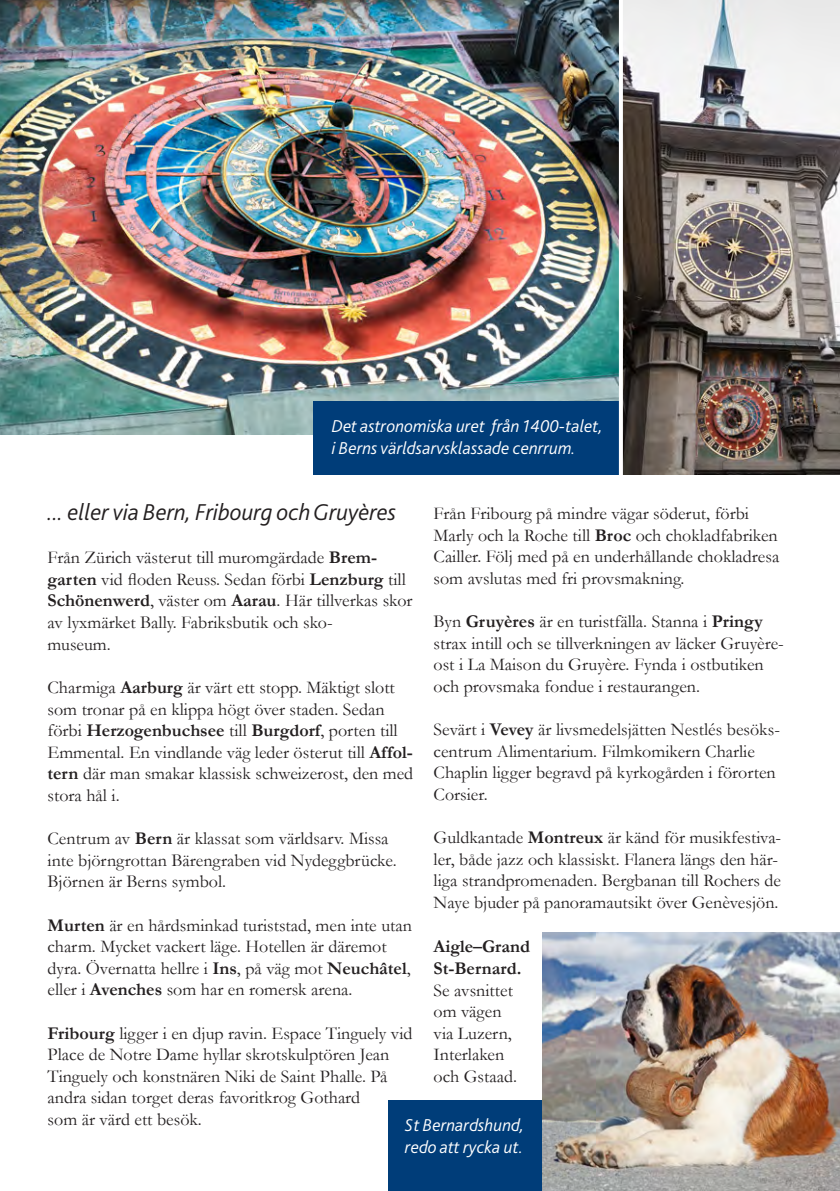
<style>
.page{position:relative;width:840px;height:1191px;background:#fff}
.page>*{position:absolute;margin:0;border:0;box-sizing:border-box;transform-origin:0 0}
.t1{font:italic 300 24px "Bliss 2";letter-spacing:-.005em;color:#231f20}
.t2{font:18px/21.6px "Garamond";color:#231f20}
.t3{font:italic 300 18px/21.6px "Bliss 2";color:#fff}
.t4{font:700 18px/21.6px "Garamond";color:#231f20}
.s1{font-weight:700}
</style>
<div class="page">
<img style="left:0;top:0;width:618px;height:435px">
<img style="left:622px;top:0;width:217px;height:474px">
<div style="left:313px;top:401px;width:306px;height:73px;background:#003d79"></div>
<div style="left:388px;top:1100px;width:237px;height:91px;background:#003d79"></div>
<svg style="left:618px;top:0;width:1px;height:475px"></svg>
<img style="left:542px;top:932px;width:297px;height:259px">
<p class="t3" style="left:331px;top:415px;width:272px">Det astronomiska uret från 1400-talet, i Berns världsarvsklassade cenrrum.</p>
<h1 class="t1" style="left:47px;top:497px;width:350px">... eller via Bern, Fribourg och Gruyères</h1>
<p class="t2" style="left:47px;top:546px;width:366px">Från Zürich västerut till muromgärdade <span class="s1">Brem&shy;garten</span> vid floden Reuss. Sedan förbi <span class="s1">Lenzburg</span> till <span class="s1">Schönenwerd</span>, väster om <span class="s1">Aarau</span>. Här tillverkas skor av lyxmärket Bally. Fabriksbutik och sko-<br>museum.</p>
<p class="t2" style="left:47px;top:676px;width:367px">Charmiga <span class="s1">Aarburg</span> är värt ett stopp. Mäktigt slott som tronar på en klippa högt över staden. Sedan förbi <span class="s1">Herzogenbuchsee</span> till <span class="s1">Burgdorf</span>, porten till Emmental. En vindlande väg leder österut till <span class="s1">Affol&shy;tern</span> där man smakar klassisk schweizerost, den med stora hål i.</p>
<p class="t2" style="left:47px;top:827px;width:350px">Centrum av <span class="s1">Bern</span> är klassat som världsarv. Missa inte björngrottan Bärengraben vid Nydeggbrücke.<br>Björnen är Berns symbol.</p>
<p class="t2" style="left:47px;top:913px;width:365px"><span class="s1">Murten</span> är en hårdsminkad turiststad, men inte utan charm. Mycket vackert läge. Hotellen är däremot dyra. Övernatta hellre i <span class="s1">Ins</span>, på väg mot <span class="s1">Neuchâtel</span>, eller i <span class="s1">Avenches</span> som har en romersk arena.</p>
<p class="t2" style="left:48px;top:1021px;width:366px"><span class="s1">Fribourg</span> ligger i en djup ravin. Espace Tinguely vid Place de Notre Dame hyllar skrotskulptören Jean Tinguely och konstnären Niki de Saint Phalle. På andra sidan torget deras favoritkrog Gothard<br>som är värd ett besök.</p>
<p class="t2" style="left:433px;top:502px;width:347px">Från Fribourg på mindre vägar söderut, förbi Marly och la Roche till <span class="s1">Broc</span> och chokladfabriken Cailler. Följ med på en underhållande chokladresa som avslutas med fri provsmakning.</p>
<p class="t2" style="left:433px;top:610px;width:351px">Byn <span class="s1">Gruyères</span> är en turistfälla. Stanna i <span class="s1">Pringy </span>strax intill och se tillverkningen av läcker Gruyère&shy;ost i La Maison du Gruyère. Fynda i ostbutiken och provsmaka fondue i restaurangen.</p>
<p class="t2" style="left:433px;top:718px;width:348px">Sevärt i <span class="s1">Vevey</span> är livsmedelsjätten Nestlés besöks&shy;centrum Alimentarium. Filmkomikern Charlie Chaplin ligger begravd på kyrkogården i förorten Corsier.</p>
<p class="t2" style="left:433px;top:826px;width:349px">Guldkantade <span class="s1">Montreux</span> är känd för musikfestiva&shy;ler, både jazz och klassiskt. Flanera längs den här&shy;liga strandpromenaden. Bergbanan till Rochers de Naye bjuder på panoramautsikt över Genèvesjön.</p>
<p class="t4" style="left:433px;top:936px;width:98px">Aigle–Grand<br>St-Bernard.</p>
<p class="t2" style="left:433px;top:978px;width:85px">Se avsnittet om vägen via Luzern,<br>Interlaken och Gstaad.</p>
<p class="t3" style="left:405px;top:1114px;width:120px">St Bernardshund, redo att rycka ut.</p>
</div>
